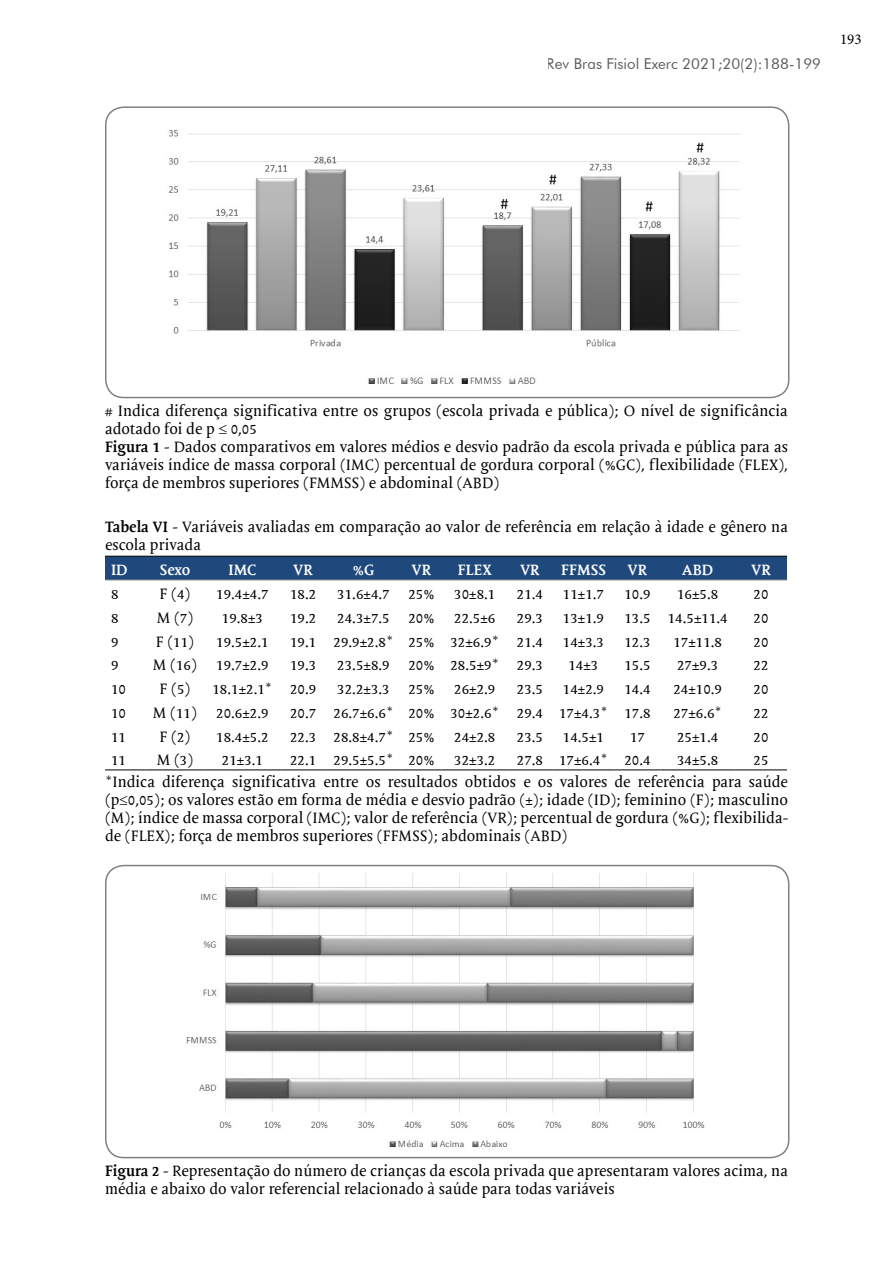
<style>
.page{position:relative;width:893px;height:1263px;background:#fff}
.page>*{position:absolute;margin:0;border:0;box-sizing:border-box;transform-origin:0 0}
.t1{font:15px/18px "Mantika Book W01";color:#000}
.t2{font:15px "Futura BT";color:#000}
.t3{font:700 15px "Mantika Book W01";color:#fff}
.t4{font:15px "Minion Pro";color:#000}
.s1{font-weight:700}
</style>
<div class="page">
<img style="left:168px;top:130px;width:571px;height:254px">
<div style="left:105px;top:106px;width:684px;height:292px;border:2px solid #808080;border-radius:18px"></div>
<div style="left:105px;top:557px;width:682px;height:22px;background:#1f497d"></div>
<hr style="left:105px;top:556px;width:41px;height:1px;background:#000">
<hr style="left:146px;top:556px;width:58px;height:1px;background:#000">
<hr style="left:204px;top:556px;width:77px;height:1px;background:#000">
<hr style="left:281px;top:556px;width:45px;height:1px;background:#000">
<hr style="left:326px;top:556px;width:75px;height:1px;background:#000">
<hr style="left:401px;top:556px;width:41px;height:1px;background:#000">
<hr style="left:442px;top:556px;width:66px;height:1px;background:#000">
<hr style="left:508px;top:556px;width:44px;height:1px;background:#000">
<hr style="left:552px;top:556px;width:63px;height:1px;background:#000">
<hr style="left:615px;top:556px;width:45px;height:1px;background:#000">
<hr style="left:660px;top:556px;width:75px;height:1px;background:#000">
<hr style="left:735px;top:556px;width:52px;height:1px;background:#000">
<hr style="left:105px;top:579px;width:41px;height:1px;background:#7f7f7f">
<hr style="left:146px;top:579px;width:58px;height:1px;background:#7f7f7f">
<hr style="left:204px;top:579px;width:77px;height:1px;background:#7f7f7f">
<hr style="left:281px;top:579px;width:45px;height:1px;background:#7f7f7f">
<hr style="left:326px;top:579px;width:75px;height:1px;background:#7f7f7f">
<hr style="left:401px;top:579px;width:41px;height:1px;background:#7f7f7f">
<hr style="left:442px;top:579px;width:66px;height:1px;background:#7f7f7f">
<hr style="left:508px;top:579px;width:44px;height:1px;background:#7f7f7f">
<hr style="left:552px;top:579px;width:63px;height:1px;background:#7f7f7f">
<hr style="left:615px;top:579px;width:45px;height:1px;background:#7f7f7f">
<hr style="left:660px;top:579px;width:75px;height:1px;background:#7f7f7f">
<hr style="left:735px;top:579px;width:52px;height:1px;background:#7f7f7f">
<hr style="left:105px;top:769px;width:41px;height:1px;background:#000">
<hr style="left:146px;top:769px;width:58px;height:1px;background:#000">
<hr style="left:204px;top:769px;width:77px;height:1px;background:#000">
<hr style="left:281px;top:769px;width:45px;height:1px;background:#000">
<hr style="left:326px;top:769px;width:75px;height:1px;background:#000">
<hr style="left:401px;top:769px;width:41px;height:1px;background:#000">
<hr style="left:442px;top:769px;width:66px;height:1px;background:#000">
<hr style="left:508px;top:769px;width:44px;height:1px;background:#000">
<hr style="left:552px;top:769px;width:63px;height:1px;background:#000">
<hr style="left:615px;top:769px;width:45px;height:1px;background:#000">
<hr style="left:660px;top:769px;width:75px;height:1px;background:#000">
<hr style="left:735px;top:769px;width:52px;height:1px;background:#000">
<img style="left:186px;top:873px;width:519px;height:274px">
<div style="left:105px;top:865px;width:684px;height:293px;border:2px solid #808080;border-radius:18px"></div>
<p class="t2" style="left:547px;top:55px;width:276px">Rev Bras Fisiol Exerc 2021;20(2):188-199</p>
<p class="t4" style="left:840px;top:29px;width:23px">193</p>
<p class="t1" style="left:105px;top:402px;width:684px"># Indica diferença significativa entre os grupos (escola privada e pública); O nível de significância adotado foi de p ≤ 0,05<br><span class="s1">Figura 1</span> - Dados comparativos em valores médios e desvio padrão da escola privada e pública para as variáveis índice de massa corporal (IMC) percentual de gordura corporal (%GC), flexibilidade (FLEX), força de membros superiores (FMMSS) e abdominal (ABD)</p>
<p class="t1" style="left:105px;top:518px;width:684px"><span class="s1">Tabela VI</span> - Variáveis avaliadas em comparação ao valor de referência em relação à idade e gênero na escola privada</p>
<p class="t3" style="left:111px;top:561px;width:18px">ID</p>
<p class="t3" style="left:160px;top:561px;width:32px">Sexo</p>
<p class="t3" style="left:229px;top:561px;width:29px">IMC</p>
<p class="t3" style="left:294px;top:561px;width:21px">VR</p>
<p class="t3" style="left:353px;top:561px;width:23px">%G</p>
<p class="t3" style="left:412px;top:561px;width:21px">VR</p>
<p class="t3" style="left:458px;top:561px;width:35px">FLEX</p>
<p class="t3" style="left:520px;top:561px;width:21px">VR</p>
<p class="t3" style="left:561px;top:561px;width:46px">FFMSS</p>
<p class="t3" style="left:628px;top:561px;width:21px">VR</p>
<p class="t3" style="left:682px;top:561px;width:32px">ABD</p>
<p class="t3" style="left:751px;top:561px;width:21px">VR</p>
<p class="t1" style="left:111px;top:585px;width:9px">8</p>
<p class="t1" style="left:160px;top:585px;width:32px">F (4)</p>
<p class="t1" style="left:216px;top:585px;width:54px">19.4±4.7</p>
<p class="t1" style="left:290px;top:585px;width:28px">18.2</p>
<p class="t1" style="left:337px;top:585px;width:99px">31.6±4.7 25%</p>
<p class="t1" style="left:454px;top:585px;width:43px">30±8.1</p>
<p class="t1" style="left:517px;top:585px;width:28px">21.4</p>
<p class="t1" style="left:563px;top:585px;width:43px">11±1.7</p>
<p class="t1" style="left:624px;top:585px;width:28px">10.9</p>
<p class="t1" style="left:677px;top:585px;width:43px">16±5.8</p>
<p class="t1" style="left:754px;top:585px;width:16px">20</p>
<p class="t1" style="left:111px;top:609px;width:9px">8</p>
<p class="t1" style="left:157px;top:609px;width:38px">M (7)</p>
<p class="t1" style="left:222px;top:609px;width:43px">19.8±3</p>
<p class="t1" style="left:290px;top:609px;width:28px">19.2</p>
<p class="t1" style="left:337px;top:609px;width:99px">24.3±7.5 20%</p>
<p class="t1" style="left:454px;top:609px;width:43px">22.5±6</p>
<p class="t1" style="left:517px;top:609px;width:28px">29.3</p>
<p class="t1" style="left:563px;top:609px;width:43px">13±1.9</p>
<p class="t1" style="left:624px;top:609px;width:105px">13.5 14.5±11.4</p>
<p class="t1" style="left:754px;top:609px;width:16px">20</p>
<p class="t1" style="left:111px;top:633px;width:9px">9</p>
<p class="t1" style="left:156px;top:633px;width:40px">F (11)</p>
<p class="t1" style="left:216px;top:633px;width:54px">19.5±2.1</p>
<p class="t1" style="left:290px;top:633px;width:255px">19.1 29.9±2.8* 25% 32±6.9* 21.4</p>
<p class="t1" style="left:563px;top:633px;width:43px">14±3.3</p>
<p class="t1" style="left:624px;top:633px;width:28px">12.3</p>
<p class="t1" style="left:673px;top:633px;width:50px">17±11.8</p>
<p class="t1" style="left:754px;top:633px;width:16px">20</p>
<p class="t1" style="left:111px;top:656px;width:9px">9</p>
<p class="t1" style="left:153px;top:656px;width:45px">M (16)</p>
<p class="t1" style="left:216px;top:656px;width:54px">19.7±2.9</p>
<p class="t1" style="left:290px;top:656px;width:28px">19.3</p>
<p class="t1" style="left:337px;top:656px;width:207px">23.5±8.9 20% 28.5±9* 29.3</p>
<p class="t1" style="left:568px;top:656px;width:31px">14±3</p>
<p class="t1" style="left:624px;top:656px;width:28px">15.5</p>
<p class="t1" style="left:677px;top:656px;width:43px">27±9.3</p>
<p class="t1" style="left:754px;top:656px;width:16px">22</p>
<p class="t1" style="left:111px;top:680px;width:16px">10</p>
<p class="t1" style="left:160px;top:680px;width:32px">F (5)</p>
<p class="t1" style="left:212px;top:680px;width:105px">18.1±2.1* 20.9</p>
<p class="t1" style="left:337px;top:680px;width:99px">32.2±3.3 25%</p>
<p class="t1" style="left:454px;top:680px;width:43px">26±2.9</p>
<p class="t1" style="left:517px;top:680px;width:28px">23.5</p>
<p class="t1" style="left:563px;top:680px;width:43px">14±2.9</p>
<p class="t1" style="left:624px;top:680px;width:28px">14.4</p>
<p class="t1" style="left:673px;top:680px;width:50px">24±10.9</p>
<p class="t1" style="left:754px;top:680px;width:17px">20</p>
<p class="t1" style="left:111px;top:704px;width:16px">10</p>
<p class="t1" style="left:153px;top:704px;width:45px">M (11)</p>
<p class="t1" style="left:216px;top:704px;width:54px">20.6±2.9</p>
<p class="t1" style="left:290px;top:704px;width:362px">20.7 26.7±6.6* 20% 30±2.6* 29.4 17±4.3* 17.8</p>
<p class="t1" style="left:673px;top:704px;width:50px">27±6.6*</p>
<p class="t1" style="left:754px;top:704px;width:17px">22</p>
<p class="t1" style="left:111px;top:728px;width:16px">11</p>
<p class="t1" style="left:160px;top:728px;width:32px">F (2)</p>
<p class="t1" style="left:216px;top:728px;width:54px">18.4±5.2</p>
<p class="t1" style="left:290px;top:728px;width:146px">22.3 28.8±4.7* 25%</p>
<p class="t1" style="left:454px;top:728px;width:43px">24±2.8</p>
<p class="t1" style="left:517px;top:728px;width:28px">23.5</p>
<p class="t1" style="left:563px;top:728px;width:43px">14.5±1</p>
<p class="t1" style="left:630px;top:728px;width:16px">17</p>
<p class="t1" style="left:677px;top:728px;width:43px">25±1.4</p>
<p class="t1" style="left:754px;top:728px;width:16px">20</p>
<p class="t1" style="left:111px;top:751px;width:16px">11</p>
<p class="t1" style="left:157px;top:751px;width:38px">M (3)</p>
<p class="t1" style="left:222px;top:751px;width:43px">21±3.1</p>
<p class="t1" style="left:290px;top:751px;width:146px">22.1 29.5±5.5* 20%</p>
<p class="t1" style="left:454px;top:751px;width:43px">32±3.2</p>
<p class="t1" style="left:517px;top:751px;width:135px">27.8 17±6.4* 20.4</p>
<p class="t1" style="left:677px;top:751px;width:43px">34±5.8</p>
<p class="t1" style="left:105px;top:750px;width:684px;line-height:21.3px;text-indent:649px">25 *Indica diferença significativa entre os resultados obtidos e os valores de referência para saúde</p>
<p class="t1" style="left:105px;top:791px;width:685px;text-align:justify">(p≤0,05); os valores estão em forma de média e desvio padrão (±); idade (ID); feminino (F); masculino (M); índice de massa corporal (IMC); valor de referência (VR); percentual de gordura (%G); flexibilida&shy;de (FLEX); força de membros superiores (FFMSS); abdominais (ABD)</p>
<p class="t1" style="left:105px;top:1162px;width:684px"><span class="s1">Figura 2</span> - Representação do número de crianças da escola privada que apresentaram valores acima, na média e abaixo do valor referencial relacionado à saúde para todas variáveis</p>
</div>
